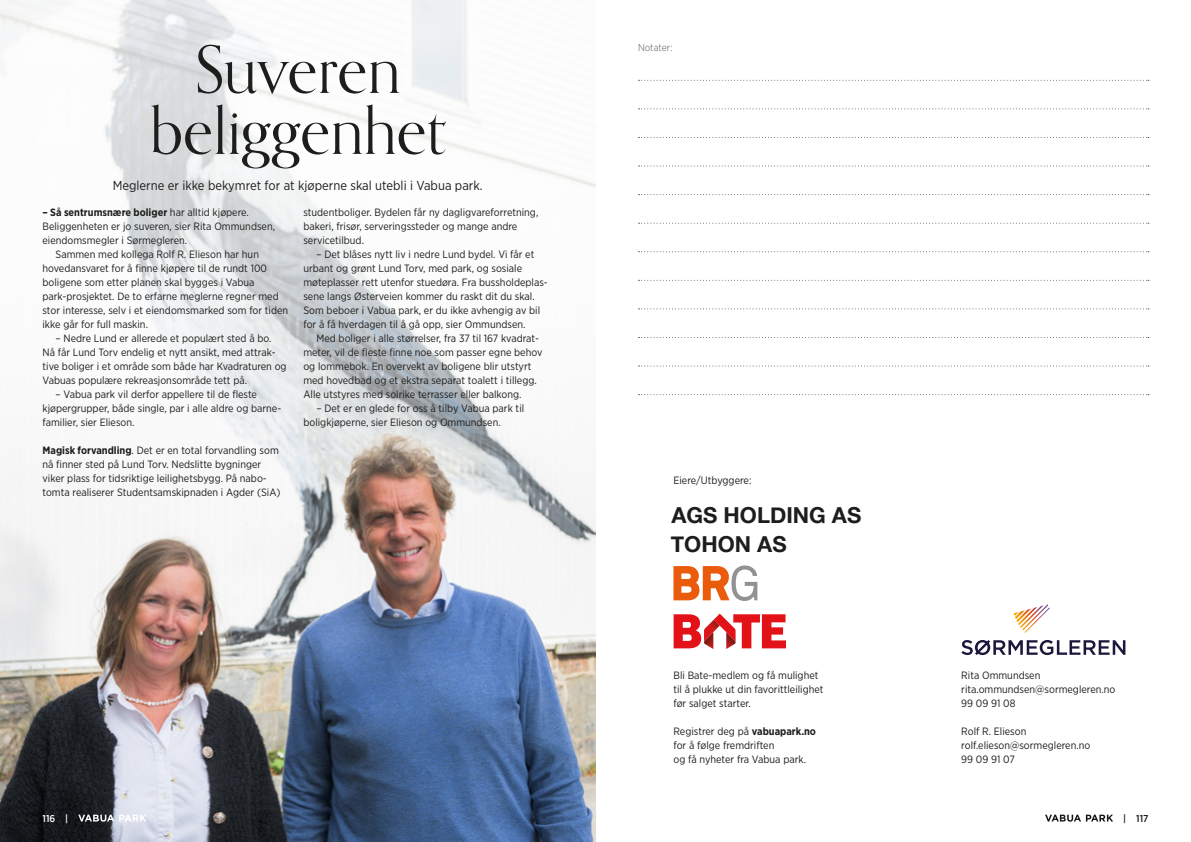
<style>
.page{position:relative;width:1191px;height:842px;background:#fff}
.page>*{position:absolute;margin:0;border:0;box-sizing:border-box;transform-origin:0 0}
.t1{font:65px/61px "Orpheus Pro";color:#1d1d1b;text-align:center}
.t2{font:700 22px/29.3px "Helvetica Neue";color:#1d1d1b}
.t3{font:13px "Gotham Narrow";color:#1d1d1b}
.t4{font:10.6px/14px "Gotham Narrow";color:#1d1d1b}
.t5{font:700 10.6px "Gotham Narrow";color:#1d1d1b}
.t6{font:300 10px "Gotham Narrow";color:#575756}
.t7{font:500 10px "Gotham Narrow";color:#fff}
.t8{font:500 10px "Gotham Narrow";color:#1d1d1b}
.s1{font-weight:400}
.s2{font-weight:700}
</style>
<div class="page">
<img style="left:0;top:0;width:595px;height:842px">
<svg style="left:1013px;top:604px;width:36px;height:29px"></svg>
<svg style="left:961px;top:640px;width:164px;height:15px"></svg>
<svg style="left:673px;top:614px;width:113px;height:35px"></svg>
<svg style="left:638px;top:80px;width:511px;height:1px"></svg>
<svg style="left:638px;top:108px;width:511px;height:1px"></svg>
<svg style="left:638px;top:137px;width:511px;height:1px"></svg>
<svg style="left:638px;top:166px;width:511px;height:1px"></svg>
<svg style="left:638px;top:194px;width:511px;height:1px"></svg>
<svg style="left:638px;top:223px;width:511px;height:1px"></svg>
<svg style="left:638px;top:251px;width:511px;height:1px"></svg>
<svg style="left:638px;top:280px;width:511px;height:1px"></svg>
<svg style="left:638px;top:308px;width:511px;height:1px"></svg>
<svg style="left:638px;top:337px;width:511px;height:1px"></svg>
<svg style="left:638px;top:366px;width:511px;height:1px"></svg>
<svg style="left:638px;top:394px;width:511px;height:1px"></svg>
<svg style="left:673px;top:565px;width:84px;height:36px"></svg>
<svg style="left:1045px;top:815px;width:68px;height:7px"></svg>
<svg style="left:78px;top:815px;width:68px;height:7px"></svg>
<h1 class="t1" style="left:150px;top:38px;width:297px">Suveren beliggenhet</h1>
<p class="t3" style="left:113px;top:177px;width:371px">Meglerne er ikke bekymret for at kjøperne skal utebli i Vabua park.</p>
<p class="t5" style="left:43px;top:206px;width:208px">– Så sentrumsnære boliger <span class="s1">har alltid kjøpere.</span></p>
<p class="t4" style="left:43px;top:219px;width:234px">Beliggenheten er jo suveren, sier Rita Ommundsen,</p>
<p class="t4" style="left:43px;top:233px;width:146px">eiendomsmegler i Sørmegleren.</p>
<p class="t4" style="left:56px;top:247px;width:205px">Sammen med kollega Rolf R. Elieson har hun</p>
<p class="t4" style="left:43px;top:261px;width:226px">hovedansvaret for å finne kjøpere til de rundt 100</p>
<p class="t4" style="left:43px;top:275px;width:213px">boligene som etter planen skal bygges i Vabua</p>
<p class="t4" style="left:43px;top:289px;width:238px">park-prosjektet. De to erfarne meglerne regner med</p>
<p class="t4" style="left:43px;top:303px;width:247px">stor interesse, selv i et eiendomsmarked som for tiden</p>
<p class="t4" style="left:43px;top:317px;width:107px">ikke går for full maskin.</p>
<p class="t4" style="left:43px;top:331px;width:246px;text-indent:13px">– Nedre Lund er allerede et populært sted å bo.<br>Nå får Lund Torv endelig et nytt ansikt, med attrak&shy;tive boliger i et område som både har Kvadraturen og Vabuas populære rekreasjonsområde tett på.</p>
<p class="t4" style="left:43px;top:387px;width:240px;text-indent:13px">– Vabua park vil derfor appellere til de fleste kjøpergrupper, både single, par i alle aldre og barne&shy;familier, sier Elieson.</p>
<p class="t4" style="left:43px;top:443px;width:239px"><span class="s2">Magisk forvandling</span>. Det er en total forvandling som nå finner sted på Lund Torv. Nedslitte bygninger viker plass for tidsriktige leilighetsbygg. På nabo&shy;tomta realiserer Studentsamskipnaden i Agder (SiA)</p>
<p class="t4" style="left:303px;top:205px;width:236px">studentboliger. Bydelen får ny dagligvareforretning, bakeri, frisør, serveringssteder og mange andre servicetilbud.</p>
<p class="t4" style="left:303px;top:247px;width:246px;text-indent:13px">– Det blåses nytt liv i nedre Lund bydel. Vi får et urbant og grønt Lund Torv, med park, og sosiale møteplasser rett utenfor stuedøra. Fra bussholdeplas&shy;sene langs Østerveien kommer du raskt dit du skal.<br>Som beboer i Vabua park, er du ikke avhengig av bil for å få hverdagen til å gå opp, sier Ommundsen.</p>
<p class="t4" style="left:303px;top:331px;width:240px;text-indent:13px">Med boliger i alle størrelser, fra 37 til 167 kvadrat&shy;meter, vil de fleste finne noe som passer egne behov og lommebok. En overvekt av boligene blir utstyrt med hovedbad og et ekstra separat toalett i tillegg.<br>Alle utstyres med solrike terrasser eller balkong.</p>
<p class="t4" style="left:303px;top:401px;width:222px;text-indent:13px">– Det er en glede for oss å tilby Vabua park til boligkjøperne, sier Elieson og Ommundsen.</p>
<p class="t6" style="left:638px;top:41px;width:36px">Notater:</p>
<p class="t4" style="left:673px;top:473px;width:79px">Eiere/Utbyggere:</p>
<h2 class="t2" style="left:671px;top:501px;width:192px">AGS HOLDING AS<br>TOHON AS</h2>
<p class="t4" style="left:673px;top:668px;width:152px">Bli Bate-medlem og få mulighet til å plukke ut din favorittleilighet før salget starter.</p>
<p class="t4" style="left:673px;top:724px;width:144px">Registrer deg på <span class="s2">vabuapark.no </span>for å følge fremdriften<br>og få nyheter fra Vabua park.</p>
<p class="t4" style="left:961px;top:668px;width:156px">Rita Ommundsen rita.ommundsen@sormegleren.no<br>99 09 91 08</p>
<p class="t4" style="left:961px;top:724px;width:130px">Rolf R. Elieson rolf.elieson@sormegleren.no<br>99 09 91 07</p>
<p class="t7" style="left:43px;top:812px;width:27px">116 |</p>
<p class="t8" style="left:1123px;top:812px;width:27px">| 117</p>
</div>
